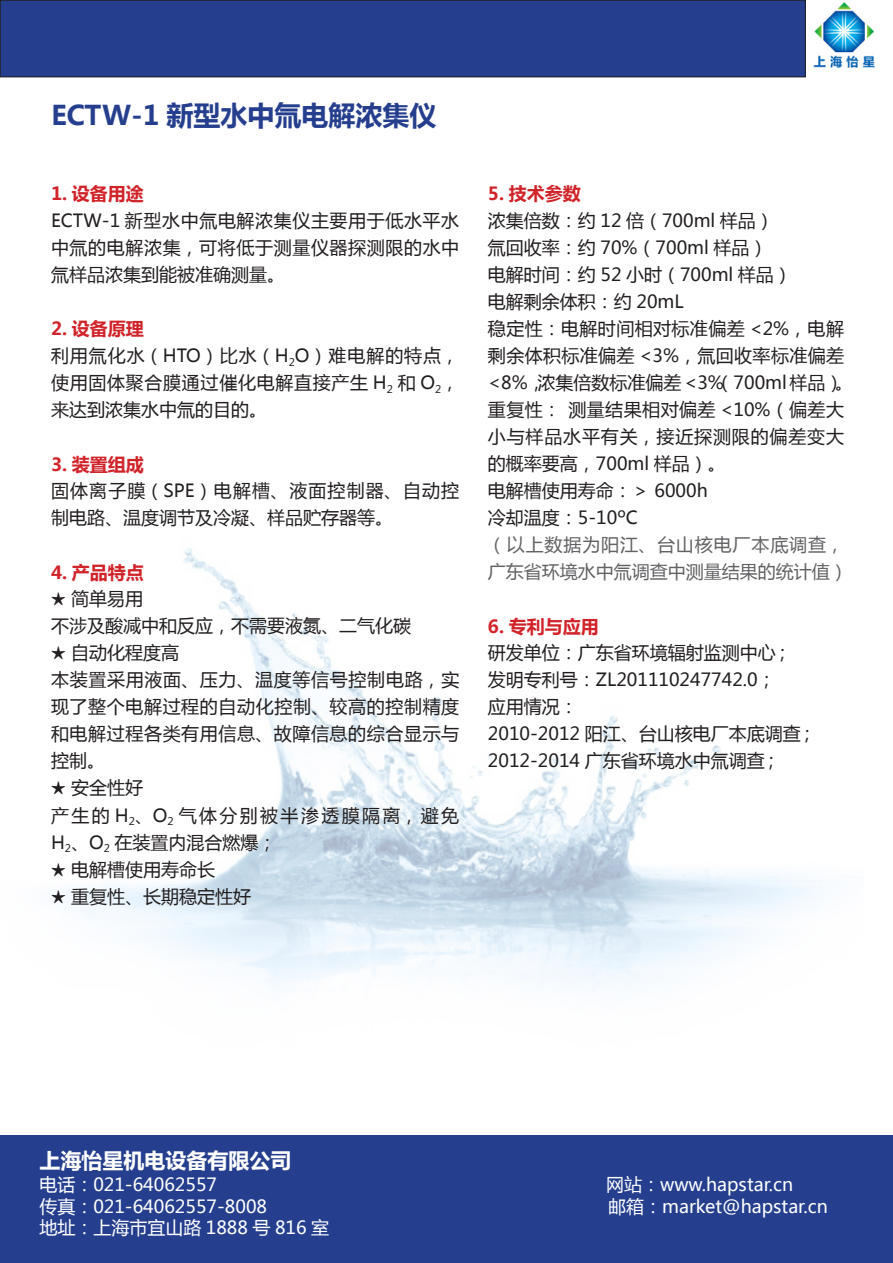
<style>
.page{position:relative;width:893px;height:1263px;background:#fff}
.page>*{position:absolute;margin:0;border:0;box-sizing:border-box;transform-origin:0 0}
.t1{font:700 27px "Microsoft Ya Hei";color:#253f8e}
.t2{font:700 21px "Microsoft Ya Hei";color:#fff}
.t3{font:18px/27px "Microsoft Ya Hei";color:#231f20;text-align:justify}
.t4{font:18px "Microsoft Ya Hei";color:#fff}
.t5{font:18px/27px "Microsoft Ya Hei";letter-spacing:.02em;color:#231f20}
.t6{font:18px/27px "Microsoft Ya Hei";color:#636366}
.t7{font:700 18px "Microsoft Ya Hei";color:#d1232a}
.t8{font:18px/27px "Microsoft Ya Hei";letter-spacing:.13em;color:#231f20}
</style>
<div class="page">
<img style="left:62px;top:548px;width:763px;height:442px">
<div style="left:0;top:1135px;width:893px;height:128px;background:#253f8e"></div>
<img style="left:805px;top:0;width:70px;height:77px">
<div style="left:0;top:0;width:805px;height:77px;background:#253f8e"></div>
<div style="left:0;top:0;width:805px;height:77px;border:1px solid #231f20"></div>
<p class="t1" style="left:51px;top:97px;width:387px">ECTW-1 新型水中氚电解浓集仪</p>
<p class="t7" style="left:51px;top:181px;width:94px">1. 设备用途</p>
<p class="t3" style="left:51px;top:207px;width:410px">ECTW-1 新型水中氚电解浓集仪主要用于低水平水中氚的电解浓集，可将低于测量仪器探测限的水中氚样品浓集到能被准确测量。</p>
<p class="t7" style="left:51px;top:316px;width:94px">2. 设备原理</p>
<p class="t3" style="left:51px;top:342px;width:410px">利用氚化水（HTO）比水（H<sub>2</sub>O）难电解的特点，使用固体聚合膜通过催化电解直接产生 H<sub>2</sub> 和 O<sub>2</sub>，来达到浓集水中氚的目的。</p>
<p class="t7" style="left:51px;top:451px;width:94px">3. 装置组成</p>
<p class="t3" style="left:51px;top:477px;width:410px">固体离子膜（SPE）电解槽、液面控制器、自动控制电路、温度调节及冷凝、样品贮存器等。</p>
<p class="t7" style="left:51px;top:559px;width:94px">4. 产品特点</p>
<p class="t3" style="left:51px;top:585px;width:94px">★ 简单易用</p>
<p class="t3" style="left:51px;top:612px;width:361px">不涉及酸减中和反应，不需要液氮、二气化碳</p>
<p class="t3" style="left:51px;top:639px;width:130px">★ 自动化程度高</p>
<p class="t3" style="left:51px;top:666px;width:410px">本装置采用液面、压力、温度等信号控制电路，实现了整个电解过程的自动化控制、较高的控制精度和电解过程各类有用信息、故障信息的综合显示与控制。</p>
<p class="t3" style="left:51px;top:774px;width:94px">★ 安全性好</p>
<p class="t8" style="left:51px;top:801px;width:410px">产生的 H<sub>2</sub>、O<sub>2</sub> 气体分别被半渗透膜隔离，避免<br>H<sub>2</sub>、O<sub>2</sub> 在装置内混合燃爆；</p>
<p class="t3" style="left:51px;top:855px;width:166px">★ 电解槽使用寿命长</p>
<p class="t3" style="left:51px;top:882px;width:202px">★ 重复性、长期稳定性好</p>
<p class="t7" style="left:488px;top:181px;width:94px">5. 技术参数</p>
<p class="t3" style="left:488px;top:207px;width:287px">浓集倍数：约 12 倍（700ml 样品）</p>
<p class="t3" style="left:488px;top:234px;width:281px">氚回收率：约 70%（700ml 样品）</p>
<p class="t3" style="left:488px;top:261px;width:305px">电解时间：约 52 小时（700ml 样品）</p>
<p class="t3" style="left:488px;top:288px;width:197px">电解剩余体积：约 20mL</p>
<p class="t5" style="left:488px;top:315px;width:367px">稳定性：电解时间相对标准偏差 &lt;2%，电解剩余体积标准偏差 &lt;3%，氚回收率标准偏差&lt;8%，浓集倍数标准偏差&lt;3%（700ml样品）。</p>
<p class="t3" style="left:488px;top:396px;width:358px">重复性： 测量结果相对偏差 &lt;10%（偏差大小与样品水平有关，接近探测限的偏差变大的概率要高，700ml 样品）。</p>
<p class="t3" style="left:488px;top:477px;width:221px">电解槽使用寿命：＞ 6000h</p>
<p class="t3" style="left:488px;top:504px;width:151px">冷却温度：5-10ºC</p>
<p class="t6" style="left:488px;top:531px;width:362px">（以上数据为阳江、台山核电厂本底调查，广东省环境水中氚调查中测量结果的统计值）</p>
<p class="t7" style="left:488px;top:613px;width:112px">6. 专利与应用</p>
<p class="t3" style="left:488px;top:639px;width:298px">研发单位：广东省环境辐射监测中心 ;</p>
<p class="t3" style="left:488px;top:666px;width:289px">发明专利号：ZL201110247742.0；</p>
<p class="t3" style="left:488px;top:693px;width:91px">应用情况：</p>
<p class="t3" style="left:488px;top:720px;width:323px">2010-2012 阳江、台山核电厂本底调查 ;</p>
<p class="t3" style="left:488px;top:747px;width:287px">2012-2014 广东省环境水中氚调查 ;</p>
<p class="t2" style="left:39px;top:1146px;width:254px">上海怡星机电设备有限公司</p>
<p class="t4" style="left:39px;top:1172px;width:179px">电话：021-64062557</p>
<p class="t4" style="left:606px;top:1172px;width:189px">网站：www.hapstar.cn</p>
<p class="t4" style="left:39px;top:1194px;width:229px">传真：021-64062557-8008</p>
<p class="t4" style="left:608px;top:1194px;width:221px">邮箱：market@hapstar.cn</p>
<p class="t4" style="left:39px;top:1215px;width:291px">地址：上海市宜山路 1888 号 816 室</p>
</div>
